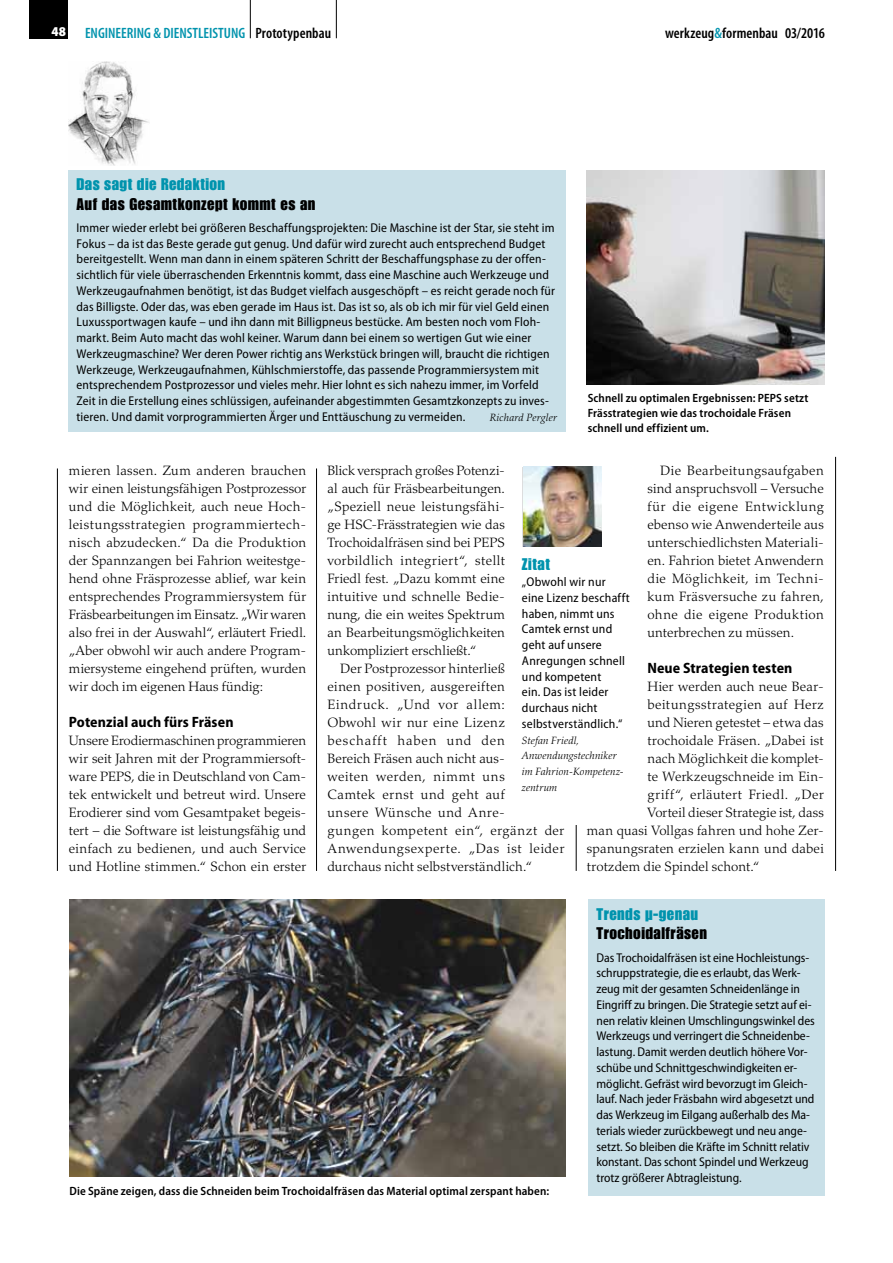
<style>
.page{position:relative;width:893px;height:1263px;background:#fff}
.page>*{position:absolute;margin:0;border:0;box-sizing:border-box;transform-origin:0 0}
.t1{font:16.5px "Impact LT Std";letter-spacing:.025em;color:#000}
.t2{font:16.5px "Impact LT Std";letter-spacing:.025em;color:#0093ad}
.t3{font:700 semi-condensed 15px "Myriad Pro";letter-spacing:.005em;color:#000}
.t4{font:600 condensed 15px "Myriad Pro";color:#0093ad}
.t5{font:600 condensed 15px "Myriad Pro";letter-spacing:.005em;color:#000}
.t6{font:300 13.5px/18px "Palatino LT Std";letter-spacing:.02em;color:#000;text-align:justify}
.t7{font:300 13.5px "Palatino LT Std";color:#000}
.t8{font:900 semi-condensed 13.5px "Myriad Pro";color:#fff}
.t9{font:semi-condensed 12.75px/15.8px "Myriad Pro";letter-spacing:.01em;color:#000}
.t10{font:600 semi-condensed 12px/15px "Myriad Pro";letter-spacing:.01em;color:#000}
.t11{font:italic 300 10.5px/15.8px "Palatino LT Std";letter-spacing:.02em;color:#000}
.s1{color:#000}
.s2{color:#0093ad}
</style>
<div class="page">
<hr style="left:250px;top:0;width:1px;height:38px;background:#000">
<hr style="left:336px;top:0;width:1px;height:38px;background:#000">
<div style="left:30px;top:0;width:38px;height:38px;background:#000"></div>
<img style="left:587px;top:170px;width:238px;height:215px">
<div style="left:68px;top:170px;width:498px;height:261px;background:#c9e0e8"></div>
<img style="left:68px;top:61px;width:81px;height:104px">
<div style="left:588px;top:900px;width:237px;height:296px;background:#c9e0e8"></div>
<img style="left:523px;top:467px;width:79px;height:80px">
<hr style="left:835px;top:457px;width:1px;height:414px;background:#000">
<hr style="left:57px;top:468px;width:1px;height:403px;background:#000">
<hr style="left:316px;top:468px;width:1px;height:403px;background:#000">
<img style="left:69px;top:900px;width:497px;height:277px">
<hr style="left:576px;top:825px;width:1px;height:46px;background:#000">
<p class="t8" style="left:51px;top:24px;width:16px">48</p>
<p class="t4" style="left:85px;top:25px;width:248px">ENGINEERING &amp; DIENSTLEISTUNG <span class="s1">Prototypenbau</span></p>
<p class="t5" style="left:665px;top:25px;width:161px">werkzeug<span class="s2">&amp;</span>formenbau 03/2016</p>
<p class="t2" style="left:77px;top:175px;width:150px">Das sagt die Redaktion</p>
<p class="t1" style="left:77px;top:194px;width:240px">Auf das Gesamtkonzept kommt es an</p>
<p class="t9" style="left:77px;top:220px;width:480px">Immer wieder erlebt bei größeren Beschaffungsprojekten: Die Maschine ist der Star, sie steht im Fokus – da ist das Beste gerade gut genug. Und dafür wird zurecht auch entsprechend Budget bereitgestellt. Wenn man dann in einem späteren Schritt der Beschaffungsphase zu der offen&shy;sichtlich für viele überraschenden Erkenntnis kommt, dass eine Maschine auch Werkzeuge und Werkzeugaufnahmen benötigt, ist das Budget vielfach ausgeschöpft – es reicht gerade noch für das Billigste. Oder das, was eben gerade im Haus ist. Das ist so, als ob ich mir für viel Geld einen Luxussportwagen kaufe – und ihn dann mit Billigpneus bestücke. Am besten noch vom Floh&shy;markt. Beim Auto macht das wohl keiner. Warum dann bei einem so wertigen Gut wie einer Werkzeugmaschine? Wer deren Power richtig ans Werkstück bringen will, braucht die richtigen Werkzeuge, Werkzeugaufnahmen, Kühlschmierstoffe, das passende Programmiersystem mit entsprechendem Postprozessor und vieles mehr. Hier lohnt es sich nahezu immer, im Vorfeld Zeit in die Erstellung eines schlüssigen, aufeinander abgestimmten Gesamtzkonzepts zu inves&shy;tieren. Und damit vorprogrammierten Ärger und Enttäuschung zu vermeiden.</p>
<p class="t11" style="left:490px;top:410px;width:69px">Richard Pergler</p>
<p class="t10" style="left:588px;top:390px;width:222px">Schnell zu optimalen Ergebnissen: PEPS setzt<br>Frässtrategien wie das trochoidale Fräsen schnell und effizient um.</p>
<p class="t6" style="left:327px;top:461px;width:179px">Blick versprach großes Potenzi&shy;al auch für Fräsbearbeitungen. „Speziell neue leistungsfähi&shy;ge HSC-Frässtrategien wie das Trochoidalfräsen sind bei PEPS vorbildlich integriert“, stellt Friedl fest. „Dazu kommt eine intuitive und schnelle Bedie&shy;nung, die ein weites Spektrum an Bearbeitungsmöglichkeiten unkompliziert erschließt.“</p>
<p class="t6" style="left:327px;top:659px;width:238px;text-align:left;text-indent:13px">Der Postprozessor hinterließ<br>einen positiven, ausgereiften<br>Eindruck. „Und vor allem:<br>Obwohl wir nur eine Lizenz beschafft haben und den<br>Bereich Fräsen auch nicht aus-<br>weiten werden, nimmt uns<br>Camtek ernst und geht auf<br>unsere Wünsche und Anre-<br>gungen kompetent ein“, ergänzt der<br>Anwendungsexperte. „Das ist leider durchaus nicht selbstverständlich.“</p>
<p class="t6" style="left:69px;top:461px;width:239px">mieren lassen. Zum anderen brauchen wir einen leistungsfähigen Postprozessor und die Möglichkeit, auch neue Hoch&shy;leistungsstrategien programmiertech&shy;nisch abzudecken.“ Da die Produktion der Spannzangen bei Fahrion weitestge&shy;hend ohne Fräsprozesse ablief, war kein entsprechendes Programmiersystem für Fräsbearbeitungen im Einsatz. „Wir waren also frei in der Auswahl“, erläutert Friedl. „Aber obwohl wir auch andere Program&shy;miersysteme eingehend prüften, wurden wir doch im eigenen Haus fündig:</p>
<p class="t3" style="left:69px;top:713px;width:166px">Potenzial auch fürs Fräsen</p>
<p class="t6" style="left:69px;top:731px;width:239px">Unsere Erodiermaschinen programmieren wir seit Jahren mit der Programmiersoft&shy;ware PEPS, die in Deutschland von Cam&shy;tek entwickelt und betreut wird. Unsere Erodierer sind vom Gesamtpaket begeis&shy;tert – die Software ist leistungsfähig und einfach zu bedienen, und auch Service und Hotline stimmen.“ Schon ein erster</p>
<p class="t6" style="left:647px;top:461px;width:178px;text-indent:13px">Die Bearbeitungsaufgaben sind anspruchsvoll – Versuche für die eigene Entwicklung ebenso wie Anwenderteile aus unterschiedlichsten Materiali&shy;en. Fahrion bietet Anwendern die Möglichkeit, im Techni&shy;kum Fräsversuche zu fahren, ohne die eigene Produktion unterbrechen zu müssen.</p>
<p class="t3" style="left:647px;top:659px;width:147px">Neue Strategien testen</p>
<p class="t6" style="left:647px;top:677px;width:178px">Hier werden auch neue Bear-</p>
<p class="t6" style="left:647px;top:695px;width:178px">beitungsstrategien auf Herz</p>
<p class="t6" style="left:647px;top:713px;width:178px">und Nieren getestet – etwa das</p>
<p class="t6" style="left:647px;top:731px;width:178px">trochoidale Fräsen. „Dabei ist</p>
<p class="t7" style="left:647px;top:750px;width:178px">nach Möglichkeit die komplet-</p>
<p class="t6" style="left:647px;top:767px;width:178px">te Werkzeugschneide im Ein-</p>
<p class="t6" style="left:647px;top:785px;width:178px">griff“, erläutert Friedl. „Der</p>
<p class="t6" style="left:647px;top:803px;width:178px">Vorteil dieser Strategie ist, dass</p>
<p class="t6" style="left:587px;top:821px;width:239px">man quasi Vollgas fahren und hohe Zer-</p>
<p class="t6" style="left:587px;top:839px;width:238px">spanungsraten erzielen kann und dabei</p>
<p class="t6" style="left:587px;top:857px;width:174px">trotzdem die Spindel schont.“</p>
<p class="t2" style="left:596px;top:904px;width:103px">Trends µ-genau</p>
<p class="t1" style="left:596px;top:924px;width:112px">Trochoidalfräsen</p>
<p class="t9" style="left:596px;top:950px;width:220px">Das Trochoidalfräsen ist eine Hochleistungs&shy;schruppstrategie, die es erlaubt, das Werk&shy;zeug mit der gesamten Schneidenlänge in Eingriff zu bringen. Die Strategie setzt auf ei&shy;nen relativ kleinen Umschlingungswinkel des Werkzeugs und verringert die Schneidenbe&shy;lastung. Damit werden deutlich höhere Vor&shy;schübe und Schnittgeschwindigkeiten er&shy;möglicht. Gefräst wird bevorzugt im Gleich&shy;lauf. Nach jeder Fräsbahn wird abgesetzt und das Werkzeug im Eilgang außerhalb des Ma&shy;terials wieder zurückbewegt und neu ange&shy;setzt. So bleiben die Kräfte im Schnitt relativ konstant. Das schont Spindel und Werkzeug trotz größerer Abtragleistung.</p>
<p class="t2" style="left:522px;top:555px;width:29px">Zitat</p>
<p class="t9" style="left:522px;top:574px;width:109px">„Obwohl wir nur eine Lizenz beschafft haben, nimmt uns<br>Camtek ernst und geht auf unsere<br>Anregungen schnell und kompetent<br>ein. Das ist leider durchaus nicht selbstverständlich.“</p>
<p class="t11" style="left:522px;top:732px;width:103px">Stefan Friedl,<br>Anwendungstechniker im Fahrion-Kompetenz&shy;zentrum</p>
<p class="t10" style="left:69px;top:1183px;width:481px">Die Späne zeigen, dass die Schneiden beim Trochoidalfräsen das Material optimal zerspant haben:</p>
</div>
